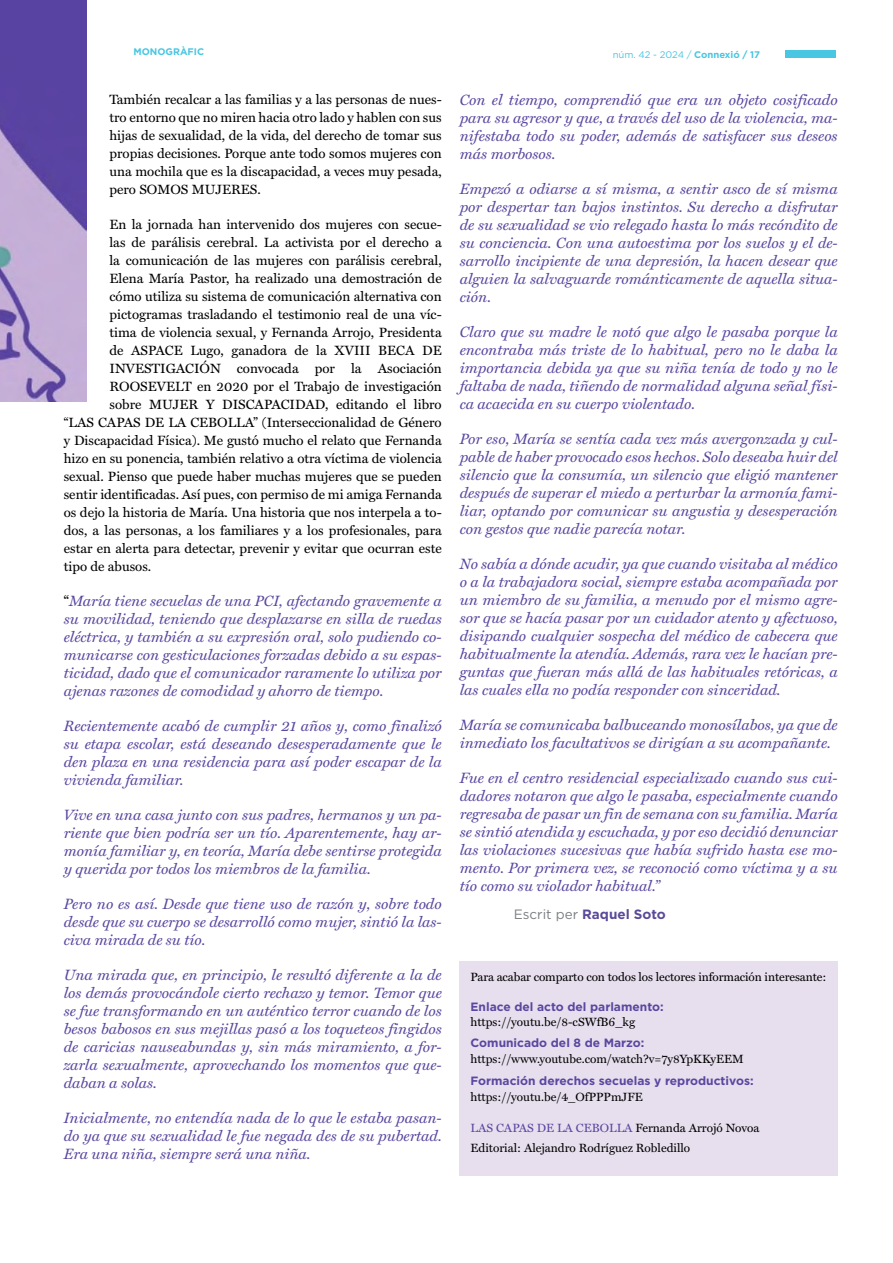
<style>
.page{position:relative;width:893px;height:1263px;background:#fff}
.page>*{position:absolute;margin:0;border:0;box-sizing:border-box;transform-origin:0 0}
.t1{font:italic 15px/18px "Miller Text";color:#5a47a0;text-align:justify}
.t2{font:13.5px/18px "Miller Text";color:#000;text-align:justify}
.t3{font:700 13.5px "Gotham";color:#5b4a9a}
.t4{font:12px/19.5px "Miller Text";color:#000}
.t5{font:700 12px "Gotham";color:#5a47a0}
.t6{font:9.6px "Gotham";color:#49c6e2}
.t7{font:700 9.6px "Gotham";color:#49c6e2}
.s1{font-weight:700}
.s2{font-style:normal;color:#000}
.s3{font-weight:400;color:#7c7e81}
.s4{color:#5a47a0}
</style>
<div class="page">
<div style="left:785px;top:50px;width:51px;height:7px;background:#49c6e2"></div>
<img style="left:0;top:0;width:87px;height:402px">
<div style="left:459px;top:961px;width:379px;height:214px;background:#e7dfee"></div>
<p class="t7" style="left:133px;top:46px;width:72px">MONOGRÀFIC</p>
<p class="t6" style="left:613px;top:49px;width:149px">núm. 42 - 2024 / <span class="s1">Connexió / 17</span></p>
<p class="t2" style="left:109px;top:90px;width:334px">También recalcar a las familias y a las personas de nues&shy;tro entorno que no miren hacia otro lado y hablen con sus hijas de sexualidad, de la vida, del derecho de tomar sus propias decisiones. Porque ante todo somos mujeres con una mochila que es la discapacidad, a veces muy pesada, pero SOMOS MUJERES.</p>
<p class="t2" style="left:109px;top:215px;width:334px">En la jornada han intervenido dos mujeres con secue-</p>
<p class="t2" style="left:109px;top:233px;width:334px">las de parálisis cerebral. La activista por el derecho a</p>
<p class="t2" style="left:109px;top:251px;width:334px">la comunicación de las mujeres con parálisis cerebral,</p>
<p class="t2" style="left:109px;top:269px;width:334px">Elena María Pastor, ha realizado una demostración de</p>
<p class="t2" style="left:109px;top:287px;width:334px">cómo utiliza su sistema de comunicación alternativa con</p>
<p class="t2" style="left:109px;top:305px;width:334px">pictogramas trasladando el testimonio real de una víc-</p>
<p class="t2" style="left:109px;top:323px;width:334px">tima de violencia sexual, y Fernanda Arrojo, Presidenta</p>
<p class="t2" style="left:109px;top:341px;width:334px">de ASPACE Lugo, ganadora de la XVIII BECA DE</p>
<p class="t2" style="left:109px;top:359px;width:334px">INVESTIGACIÓN convocada por la Asociación</p>
<p class="t2" style="left:109px;top:377px;width:334px">ROOSEVELT en 2020 por el Trabajo de investigación</p>
<p class="t2" style="left:109px;top:395px;width:334px">sobre MUJER Y DISCAPACIDAD, editando el libro</p>
<p class="t2" style="left:64px;top:413px;width:379px">“LAS CAPAS DE LA CEBOLLA” (Interseccionalidad de Género</p>
<p class="t2" style="left:64px;top:431px;width:379px">y Discapacidad Física). Me gustó mucho el relato que Fernanda</p>
<p class="t2" style="left:64px;top:449px;width:379px">hizo en su ponencia, también relativo a otra víctima de violencia</p>
<p class="t2" style="left:64px;top:467px;width:379px">sexual. Pienso que puede haber muchas mujeres que se pueden</p>
<p class="t2" style="left:64px;top:485px;width:379px">sentir identificadas. Así pues, con permiso de mi amiga Fernanda</p>
<p class="t2" style="left:64px;top:503px;width:379px">os dejo la historia de María. Una historia que nos interpela a to-</p>
<p class="t2" style="left:64px;top:521px;width:379px">dos, a las personas, a los familiares y a los profesionales, para</p>
<p class="t2" style="left:64px;top:539px;width:379px">estar en alerta para detectar, prevenir y evitar que ocurran este</p>
<p class="t2" style="left:64px;top:557px;width:89px">tipo de abusos.</p>
<p class="t1" style="left:64px;top:591px;width:379px"><span class="s2">“</span>María tiene secuelas de una PCI, afectando gravemente a su movilidad, teniendo que desplazarse en silla de ruedas eléctrica, y también a su expresión oral, solo pudiendo co&shy;municarse con gesticulaciones forzadas debido a su espas&shy;ticidad, dado que el comunicador raramente lo utiliza por ajenas razones de comodidad y ahorro de tiempo.</p>
<p class="t1" style="left:64px;top:716px;width:379px">Recientemente acabó de cumplir 21 años y, como finalizó su etapa escolar, está deseando desesperadamente que le den plaza en una residencia para así poder escapar de la vivienda familiar.</p>
<p class="t1" style="left:64px;top:805px;width:379px">Vive en una casa junto con sus padres, hermanos y un pa&shy;riente que bien podría ser un tío. Aparentemente, hay ar&shy;monía familiar y, en teoría, María debe sentirse protegida y querida por todos los miembros de la familia.</p>
<p class="t1" style="left:64px;top:894px;width:379px">Pero no es así. Desde que tiene uso de razón y, sobre todo desde que su cuerpo se desarrolló como mujer, sintió la las&shy;civa mirada de su tío.</p>
<p class="t1" style="left:64px;top:965px;width:379px">Una mirada que, en principio, le resultó diferente a la de los demás provocándole cierto rechazo y temor. Temor que se fue transformando en un auténtico terror cuando de los besos babosos en sus mejillas pasó a los toqueteos fingidos de caricias nauseabundas y, sin más miramiento, a for&shy;zarla sexualmente, aprovechando los momentos que que&shy;daban a solas.</p>
<p class="t1" style="left:64px;top:1108px;width:379px">Inicialmente, no entendía nada de lo que le estaba pasan&shy;do ya que su sexualidad le fue negada des de su pubertad.<br>Era una niña, siempre será una niña.</p>
<p class="t1" style="left:460px;top:90px;width:379px">Con el tiempo, comprendió que era un objeto cosificado para su agresor y que, a través del uso de la violencia, ma&shy;nifestaba todo su poder, además de satisfacer sus deseos más morbosos.</p>
<p class="t1" style="left:460px;top:179px;width:379px">Empezó a odiarse a sí misma, a sentir asco de sí misma por despertar tan bajos instintos. Su derecho a disfrutar de su sexualidad se vio relegado hasta lo más recóndito de su conciencia. Con una autoestima por los suelos y el de&shy;sarrollo incipiente de una depresión, la hacen desear que alguien la salvaguarde románticamente de aquella situa&shy;ción.</p>
<p class="t1" style="left:460px;top:323px;width:379px">Claro que su madre le notó que algo le pasaba porque la encontraba más triste de lo habitual, pero no le daba la importancia debida ya que su niña tenía de todo y no le faltaba de nada, tiñendo de normalidad alguna señal físi&shy;ca acaecida en su cuerpo violentado.</p>
<p class="t1" style="left:460px;top:430px;width:379px">Por eso, María se sentía cada vez más avergonzada y cul&shy;pable de haber provocado esos hechos. Solo deseaba huir del silencio que la consumía, un silencio que eligió mantener después de superar el miedo a perturbar la armonía fami&shy;liar, optando por comunicar su angustia y desesperación con gestos que nadie parecía notar.</p>
<p class="t1" style="left:460px;top:555px;width:379px">No sabía a dónde acudir, ya que cuando visitaba al médico o a la trabajadora social, siempre estaba acompañada por un miembro de su familia, a menudo por el mismo agre&shy;sor que se hacía pasar por un cuidador atento y afectuoso, disipando cualquier sospecha del médico de cabecera que habitualmente la atendía. Además, rara vez le hacían pre&shy;guntas que fueran más allá de las habituales retóricas, a las cuales ella no podía responder con sinceridad.</p>
<p class="t1" style="left:460px;top:716px;width:379px">María se comunicaba balbuceando monosílabos, ya que de inmediato los facultativos se dirigían a su acompañante.</p>
<p class="t1" style="left:460px;top:769px;width:379px">Fue en el centro residencial especializado cuando sus cui&shy;dadores notaron que algo le pasaba, especialmente cuando regresaba de pasar un fin de semana con su familia. María se sintió atendida y escuchada, y por eso decidió denunciar las violaciones sucesivas que había sufrido hasta ese mo&shy;mento. Por primera vez, se reconoció como víctima y a su tío como su violador habitual.”</p>
<p class="t3" style="left:514px;top:906px;width:154px"><span class="s3">Escrit per</span> Raquel Soto</p>
<p class="t4" style="left:471px;top:967px;width:357px">Para acabar comparto con todos los lectores información interesante:</p>
<p class="t5" style="left:471px;top:1000px;width:195px">Enlace del acto del parlamento:</p>
<p class="t4" style="left:471px;top:1011px;width:166px">https://youtu.be/8-cSWfB6_kg</p>
<p class="t5" style="left:471px;top:1036px;width:175px">Comunicado del 8 de Marzo:</p>
<p class="t4" style="left:471px;top:1049px;width:275px">https://www.youtube.com/watch?v=7y8YpKKyEEM</p>
<p class="t5" style="left:471px;top:1074px;width:284px">Formación derechos secuelas y reproductivos:</p>
<p class="t4" style="left:471px;top:1087px;width:174px">https://youtu.be/4_OfPPPmJFE</p>
<p class="t4" style="left:471px;top:1118px;width:290px"><span class="s4">LAS CAPAS DE LA CEBOLLA</span> Fernanda Arrojó Novoa<br>Editorial: Alejandro Rodríguez Robledillo</p>
</div>
